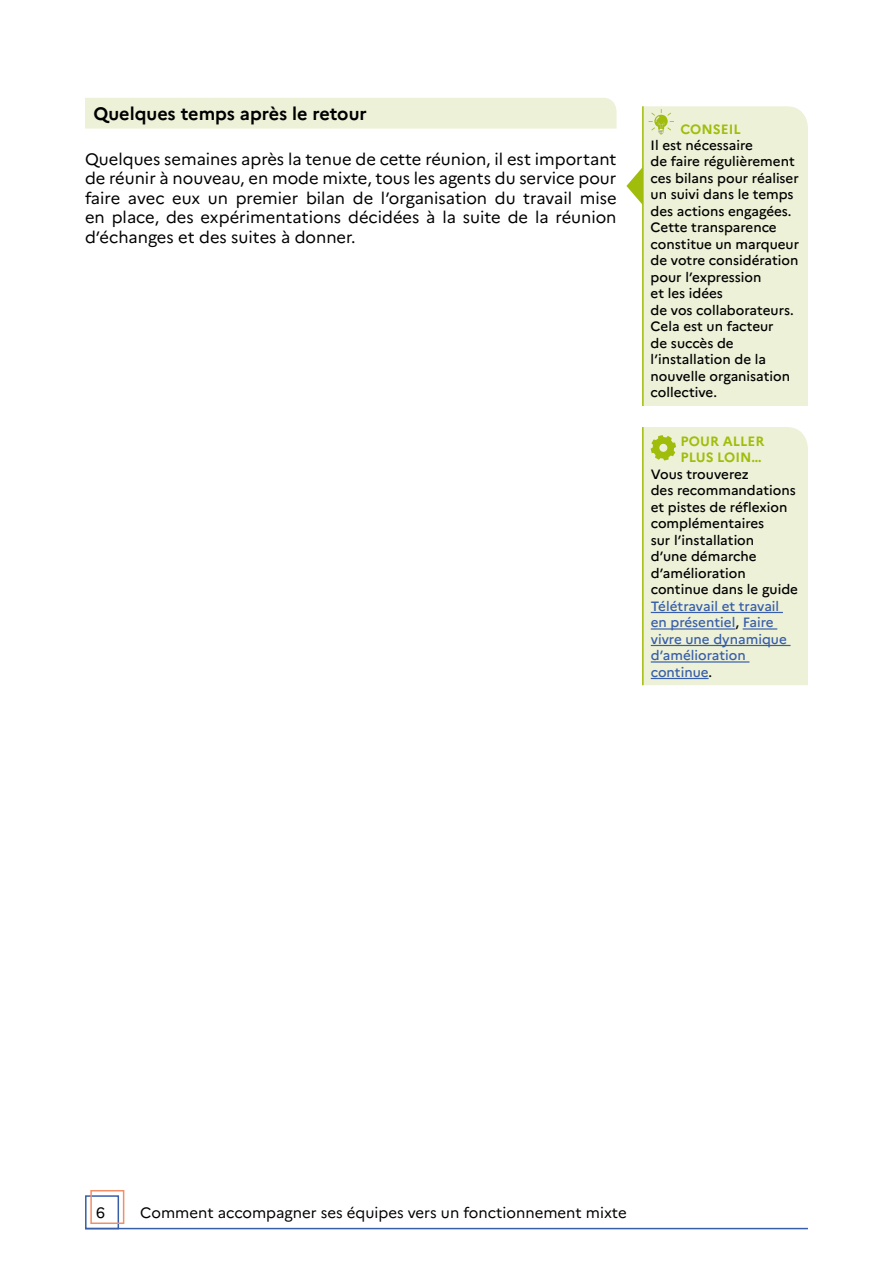
<style>
.page{position:relative;width:893px;height:1263px;background:#fff}
.page>*{position:absolute;margin:0;border:0;box-sizing:border-box;transform-origin:0 0}
.Titre1_H2{font:700 18px "Marianne";color:#000}
.Texte_Courant{font:16.5px/19.5px "Marianne";color:#000;text-align:justify}
.t1{font:15px "Marianne";color:#000}
.TexteConseil{font:500 13.5px/16.5px "Marianne";color:#000}
.TexteAmpoule_suite{font:500 13.5px/16.5px "Marianne";color:#000}
.Titre_Pour_aller_plu{font:700 13.5px/16.5px "Marianne";color:#a1bd0b}
.Titre_Conseil_H3{font:700 13.5px "Marianne";color:#a1bd0b}
.s1{color:#385ea9}
</style>
<div class="page">
<div style="left:85px;top:1195px;width:34px;height:34px;border:2px solid #385ea9"></div>
<div style="left:90px;top:1190px;width:34px;height:34px;border:2px solid #f28f69"></div>
<hr style="left:85px;top:1228px;width:723px;height:1px;background:#385ea9">
<div style="left:85px;top:98px;width:532px;height:31px;background:#edf1d7"></div>
<div style="left:644px;top:106px;width:164px;height:300px;background:#edf1d7"></div>
<svg style="left:648px;top:109px;width:26px;height:26px"></svg>
<hr style="left:642px;top:106px;width:2px;height:300px;background:#a1bd0b">
<svg style="left:626px;top:167px;width:17px;height:38px"></svg>
<div style="left:644px;top:427px;width:164px;height:258px;background:#edf1d7"></div>
<div style="left:659px;top:444px;width:8px;height:8px;background:#edf1d7;border-radius:50%"></div>
<hr style="left:642px;top:427px;width:2px;height:258px;background:#a1bd0b">
<h2 class="Titre1_H2" style="left:94px;top:102px;width:275px">Quelques temps après le retour</h2>
<p class="Texte_Courant" style="left:85px;top:149px;width:533px">Quelques semaines après la tenue de cette réunion, il est important de réunir à nouveau, en mode mixte, tous les agents du service pour faire avec eux un premier bilan de l’organisation du travail mise en place, des expérimentations décidées à la suite de la réunion d’échanges et des suites à donner.</p>
<h3 class="Titre_Conseil_H3" style="left:680px;top:121px;width:62px">CONSEIL</h3>
<p class="TexteConseil" style="left:651px;top:137px;width:150px">Il est nécessaire<br>de faire régulièrement ces bilans pour réaliser un suivi dans le temps des actions engagées.<br>Cette transparence constitue un marqueur de votre considération pour l’expression<br>et les idées<br>de vos collaborateurs.<br>Cela est un facteur<br>de succès de l’installation de la nouvelle organisation collective.</p>
<h3 class="Titre_Pour_aller_plu" style="left:680px;top:433px;width:85px">POUR ALLER<br>PLUS LOIN…</h3>
<p class="TexteAmpoule_suite" style="left:651px;top:466px;width:149px">Vous trouverez<br>des recommandations et pistes de réflexion complémentaires<br>sur l’installation<br>d’une démarche d’amélioration continue dans le guide<br><span class="s1">Télétravail et travail en présentiel</span>, <span class="s1">Faire vivre une dynamique d’amélioration continue</span>.</p>
<p class="t1" style="left:96px;top:1204px;width:10px">6</p>
<p class="t1" style="left:140px;top:1204px;width:488px">Comment accompagner ses équipes vers un fonctionnement mixte</p>
</div>
